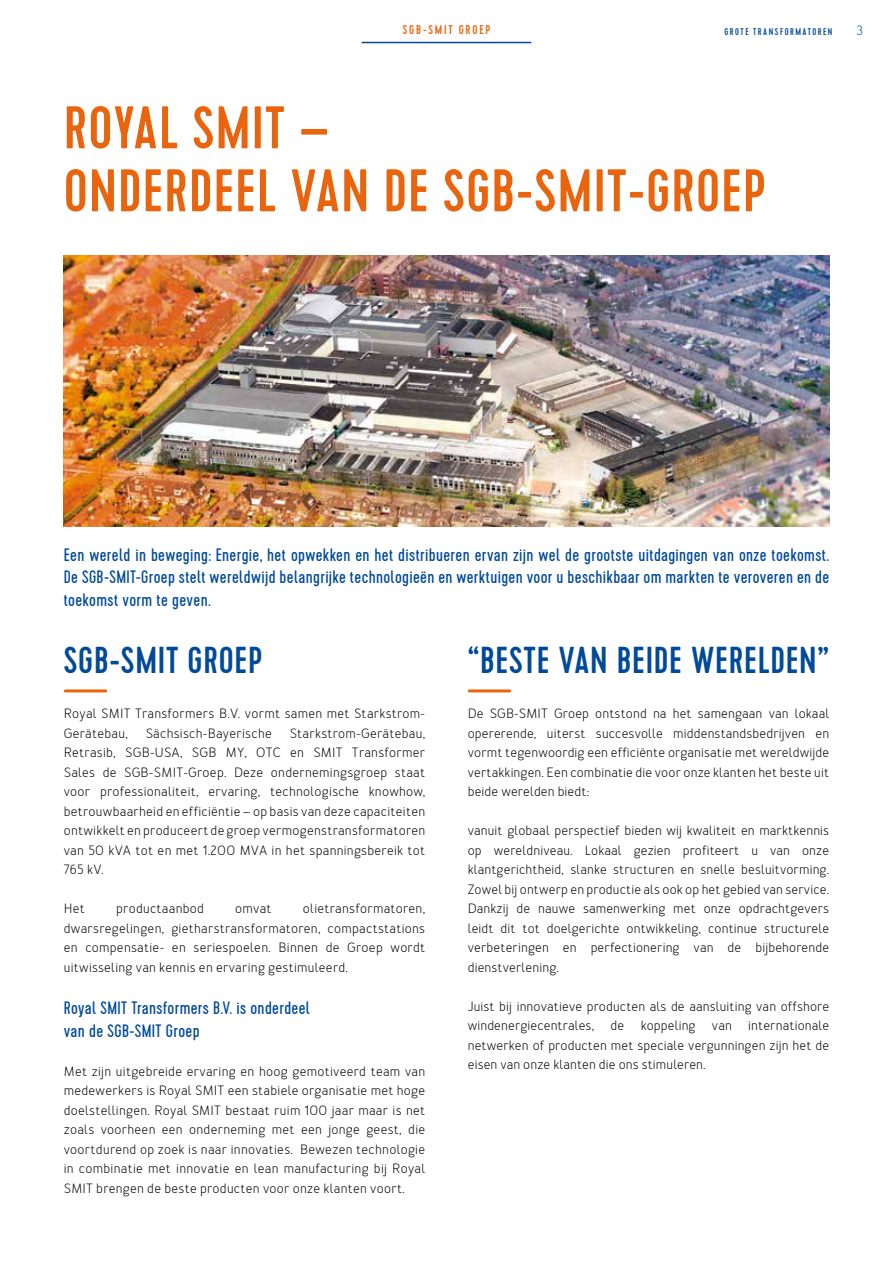
<style>
.page{position:relative;width:893px;height:1263px;background:#fff}
.page>*{position:absolute;margin:0;border:0;box-sizing:border-box;transform-origin:0 0}
.t1{font:500 60px/63px "Cervo";letter-spacing:.02em;color:#ea640d}
.t2{font:500 37.5px "Cervo";letter-spacing:.02em;color:#004a99}
.t3{font:18px/22.5px "Cervo";letter-spacing:.02em;color:#004a99}
.t4{font:13.5px/19.5px "Merlo";letter-spacing:.02em;color:#000;text-align:justify}
.t5{font:13.5px "Merlo";color:#004a99}
.t6{font:500 12.75px "Cervo";letter-spacing:.14em;color:#ea640d}
.t7{font:500 9.75px "Cervo";letter-spacing:.155em;color:#004a99}
</style>
<div class="page">
<hr style="left:362px;top:42px;width:169px;height:1px;background:#004a99">
<hr style="left:469px;top:689px;width:41px;height:3px;background:#ea640d">
<hr style="left:65px;top:689px;width:41px;height:3px;background:#ea640d">
<img style="left:64px;top:255px;width:765px;height:271px">
<p class="t6" style="left:403px;top:23px;width:89px">SGB-SMIT GROEP</p>
<p class="t7" style="left:724px;top:26px;width:110px">GROTE TRANSFORMATOREN</p>
<p class="t5" style="left:856px;top:22px;width:8px">3</p>
<h1 class="t1" style="left:64px;top:98px;width:703px">ROYAL SMIT –<br>ONDERDEEL VAN DE SGB-SMIT-GROEP</h1>
<p class="t3" style="left:64px;top:544px;width:767px;text-align:justify">Een wereld in beweging: Energie, het opwekken en het distribueren ervan zijn wel de grootste uitdagingen van onze toekomst.<br>De SGB-SMIT-Groep stelt wereldwijd belangrijke technologieën en werktuigen voor u beschikbaar om markten te veroveren en de toekomst vorm te geven.</p>
<h2 class="t2" style="left:64px;top:638px;width:200px">SGB-SMIT GROEP</h2>
<p class="t4" style="left:64px;top:704px;width:363px">Royal SMIT Transformers B.V. vormt samen met Starkstrom-<br>Gerätebau,</p>
<p class="t4" style="left:64px;top:724px;width:363px;text-indent:226px">Starkstrom-Gerätebau, Retrasib, SGB-USA, SGB MY, OTC en SMIT Transformer Sales de SGB-SMIT-Groep. Deze ondernemingsgroep staat voor professionaliteit, ervaring, technologische knowhow, betrouwbaarheid en efficiëntie – op basis van deze capaciteiten ontwikkelt en produceert de groep vermogenstransformatoren van 50 kVA tot en met 1.200 MVA in het spanningsbereik tot 765 kV.</p>
<p class="t4" style="left:64px;top:899px;width:23px">Het</p>
<p class="t4" style="left:116px;top:899px;width:89px">productaanbod</p>
<p class="t4" style="left:235px;top:899px;width:38px">omvat</p>
<p class="t4" style="left:146px;top:724px;width:128px">Sächsisch-Bayerische</p>
<p class="t4" style="left:64px;top:899px;width:363px;text-indent:239px">olietransformatoren, dwarsregelingen, gietharstransformatoren, compactstations en compensatie- en seriespoelen. Binnen de Groep wordt uitwisseling van kennis en ervaring gestimuleerd.</p>
<h3 class="t3" style="left:64px;top:997px;width:248px">Royal SMIT Transformers B.V. is onderdeel van de SGB-SMIT Groep</h3>
<p class="t4" style="left:64px;top:1061px;width:363px">Met zijn uitgebreide ervaring en hoog gemotiveerd team van medewerkers is Royal SMIT een stabiele organisatie met hoge doelstellingen. Royal SMIT bestaat ruim 100 jaar maar is net zoals voorheen een onderneming met een jonge geest, die voortdurend op zoek is naar innovaties. Bewezen technologie in combinatie met innovatie en lean manufacturing bij Royal SMIT brengen de beste producten voor onze klanten voort.</p>
<h2 class="t2" style="left:468px;top:638px;width:363px">“BESTE VAN BEIDE WERELDEN”</h2>
<p class="t4" style="left:468px;top:704px;width:363px">De SGB-SMIT Groep ontstond na het samengaan van lokaal opererende, uiterst succesvolle middenstandsbedrijven en vormt tegenwoordig een efficiënte organisatie met wereldwijde vertakkingen. Een combinatie die voor onze klanten het beste uit beide werelden biedt:</p>
<p class="t4" style="left:468px;top:821px;width:363px">vanuit globaal perspectief bieden wij kwaliteit en marktkennis op wereldniveau. Lokaal gezien profiteert u van onze klantgerichtheid, slanke structuren en snelle besluitvorming.<br>Zowel bij ontwerp en productie als ook op het gebied van service.<br>Dankzij de nauwe samenwerking met onze opdrachtgevers leidt dit tot doelgerichte ontwikkeling, continue structurele verbeteringen en perfectionering van de bijbehorende dienstverlening.</p>
<p class="t4" style="left:468px;top:997px;width:363px">Juist bij innovatieve producten als de aansluiting van offshore windenergiecentrales, de koppeling van internationale netwerken of producten met speciale vergunningen zijn het de eisen van onze klanten die ons stimuleren.</p>
</div>
